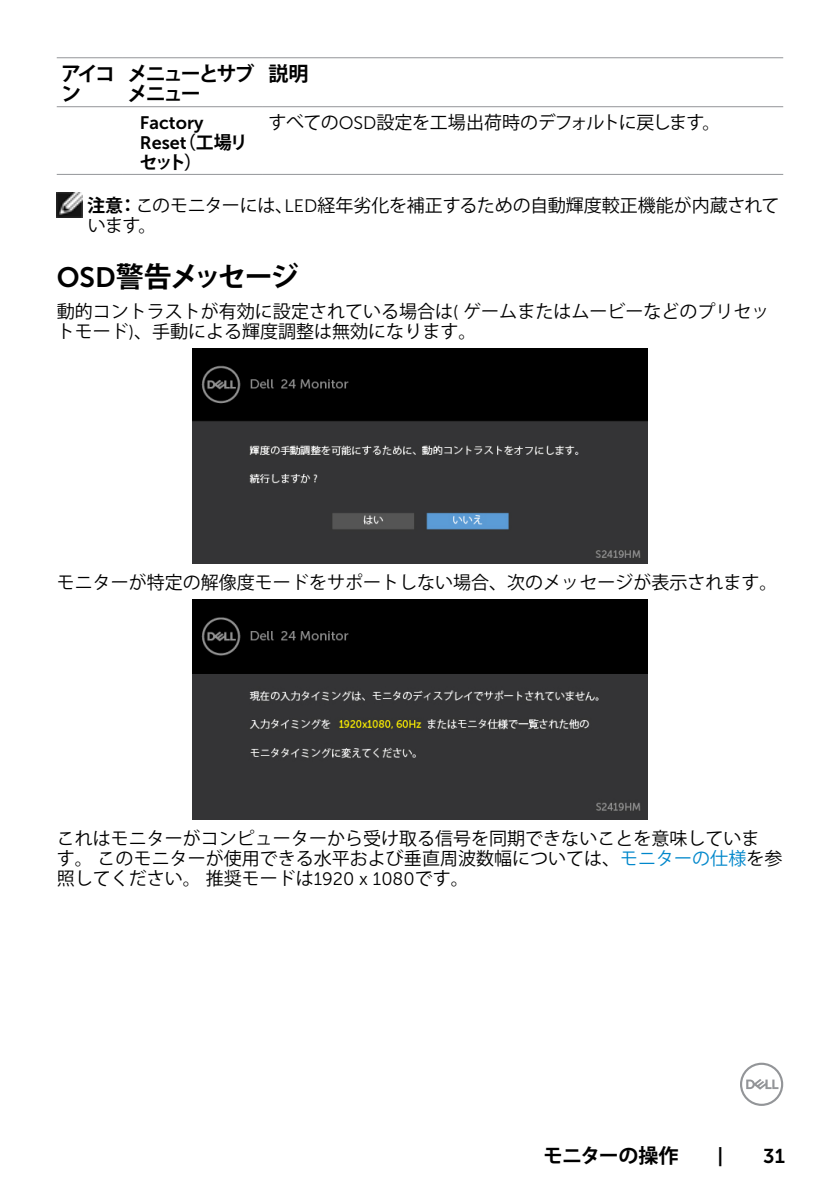
<style>
.page{position:relative;width:840px;height:1191px;background:#fff}
.page>*{position:absolute;margin:0;border:0;box-sizing:border-box;transform-origin:0 0}
.t1{font:700 28px "Koz Go Pr 6 N";letter-spacing:-.065em;color:#000}
.t2{font:700 20px/20px "Koz Go Pr 6 N";letter-spacing:-.11em;color:#000}
.t3{font:700 20px "Koz Go Pr 6 N";letter-spacing:-.035em;color:#000}
.t4{font:700 20px/20px "Koz Go Pr 6 N";letter-spacing:-.09em;color:#000}
.t5{font:20px "Museo Sans For Dell 700";color:#000}
.t6{font:18px/20px "Koz Go Pr 6 N";color:#000}
.t7{font:18px "Koz Go Pr 6 N";letter-spacing:-.03em;color:#000}
.t8{font:18px/20px "Museo Sans For Dell 700";color:#000}
.t9{font:700 18px "Koz Go Pr 6 N";color:#000}
.s1{font-family:"Koz Go Pr 6 N";font-weight:700}
.s2{font-family:"Museo Sans For Dell 300"}
.s3{font-weight:700}
.s4{font-family:"Museo Sans For Dell 700";font-weight:400}
.s5{color:#0087cb}
</style>
<div class="page">
<svg style="left:740px;top:1062px;width:42px;height:44px"></svg>
<hr style="left:57px;top:106px;width:66px;height:1px;background:#939598">
<hr style="left:123px;top:106px;width:140px;height:1px;background:#939598">
<hr style="left:263px;top:106px;width:519px;height:1px;background:#939598">
<hr style="left:57px;top:57px;width:66px;height:1px;background:#939598">
<hr style="left:123px;top:57px;width:140px;height:1px;background:#939598">
<hr style="left:263px;top:57px;width:519px;height:1px;background:#939598">
<hr style="left:57px;top:174px;width:66px;height:1px;background:#939598">
<hr style="left:123px;top:174px;width:140px;height:1px;background:#939598">
<hr style="left:263px;top:174px;width:519px;height:1px;background:#939598">
<img style="left:57px;top:192px;width:25px;height:25px">
<img style="left:193px;top:348px;width:453px;height:215px">
<img style="left:193px;top:599px;width:453px;height:220px">
<p class="t4" style="left:61px;top:64px;width:55px">アイコン</p>
<p class="t2" style="left:127px;top:64px;width:128px">メニューとサブメニュー</p>
<p class="t4" style="left:268px;top:64px;width:41px">説明</p>
<p class="t8" style="left:140px;top:112px;width:109px">Factory<br>Reset<span class="s1">（工場リ</span></p>
<p class="t9" style="left:139px;top:152px;width:64px">セット）</p>
<p class="t7" style="left:268px;top:112px;width:453px">すべての<span class="s2">OSD</span>設定を工場出荷時のデフォルトに戻します。</p>
<p class="t6" style="left:87px;top:196px;width:693px"><span class="s3">注意：</span>このモニターには、<span class="s2">LED</span>経年劣化を補正するための自動輝度較正機能が内蔵されています。</p>
<h1 class="t1" style="left:57px;top:260px;width:243px"><span class="s4">OSD</span>警告メッセージ</h1>
<p class="t6" style="left:57px;top:302px;width:714px">動的コントラストが有効に設定されている場合は<span class="s2">(</span> ゲームまたはムービーなどのプリセットモード<span class="s2">)</span>、手動による輝度調整は無効になります。</p>
<p class="t6" style="left:57px;top:572px;width:722px">モニターが特定の解像度モードをサポートしない場合、次のメッセージが表示されます。</p>
<p class="t6" style="left:57px;top:829px;width:726px">これはモニターがコンピューターから受け取る信号を同期できないことを意味していま<br>す。このモニターが使用できる水平および垂直周波数幅については、<span class="s5">モニターの仕様</span>を参照してください。推奨モードは<span class="s2">1920 x 1080</span>です。</p>
<p class="t3" style="left:543px;top:1144px;width:136px">モニターの操作</p>
<p class="t5" style="left:717px;top:1144px;width:7px">|</p>
<p class="t5" style="left:762px;top:1144px;width:23px">31</p>
</div>
